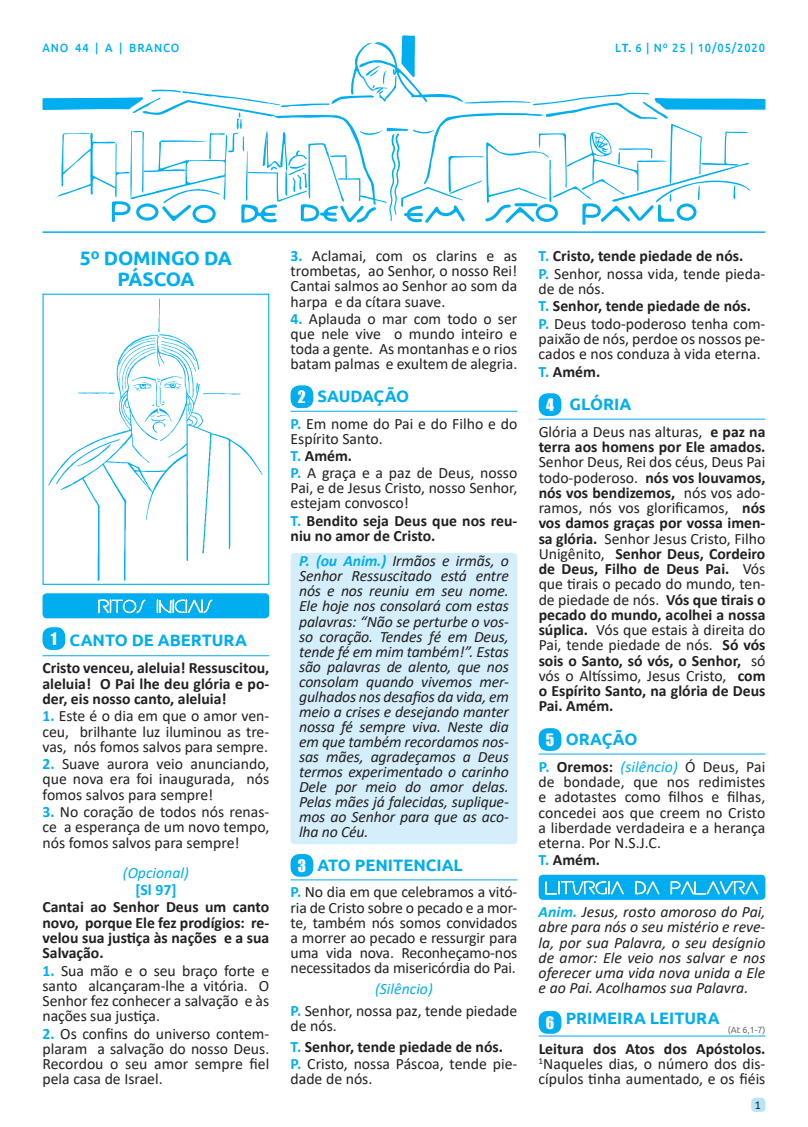
<style>
.page{position:relative;width:808px;height:1127px;background:#fff}
.page>*{position:absolute;margin:0;border:0;box-sizing:border-box;transform-origin:0 0}
.t1{font:700 19.5px/21px "Ubuntu";letter-spacing:-.01em;color:#00aeef;text-align:center}
.t2{font:700 16.5px "Ubuntu";color:#00aeef}
.t3{font:700 16.5px "Ubuntu";letter-spacing:-.02em;color:#00aeef}
.t4{font:15.75px/15.3px "Calibri";color:#231f20;text-align:justify}
.t5{font:700 15.75px/15.3px "Calibri";color:#231f20;text-align:justify}
.t6{font:italic 15.75px/15px "Calibri";letter-spacing:-.01em;color:#231f20;text-align:justify}
.t7{font:italic 15.75px "Calibri";color:#00aeef}
.t8{font:700 15.75px "Calibri";color:#00aeef}
.t9{font:15.75px "Impact";color:#fff}
.t10{font:500 12px "Ubuntu";letter-spacing:.08em;color:#00aeef;scale:.92 1}
.t11{font:12px "Calibri";color:#231f20}
.t12{font:9px "Ubuntu";color:#6c6d70}
.s1{font-weight:700}
.s2{font-family:"Impact";font-weight:400;font-size:15.75px;color:#fff}
.s3{font-weight:700;color:#00aeef}
.s4{color:#00aeef}
.s5{font-style:italic;color:#00aeef}
.s6{font-weight:400}
</style>
<div class="page">
<div style="left:751px;top:1098px;width:14px;height:14px;background:#b9e5fa;border-radius:4px"></div>
<div style="left:291px;top:553px;width:226px;height:291px;background:#d4effb;border-radius:4px"></div>
<div style="left:43px;top:593px;width:226px;height:25px;background:#00aeef;border-radius:4px"></div>
<svg style="left:98px;top:593px;width:48px;height:21px"></svg>
<svg style="left:156px;top:599px;width:57px;height:15px"></svg>
<hr style="left:43px;top:655px;width:226px;height:1px;background:#00aeef">
<div style="left:43px;top:627px;width:22px;height:23px;background:#00aeef;border-radius:9px"></div>
<hr style="left:291px;top:411px;width:226px;height:1px;background:#00aeef">
<div style="left:291px;top:385px;width:22px;height:23px;background:#00aeef;border-radius:9px"></div>
<hr style="left:291px;top:879px;width:226px;height:1px;background:#00aeef">
<div style="left:291px;top:854px;width:22px;height:23px;background:#00aeef;border-radius:9px"></div>
<hr style="left:539px;top:419px;width:226px;height:1px;background:#00aeef">
<div style="left:539px;top:393px;width:22px;height:23px;background:#00aeef;border-radius:9px"></div>
<hr style="left:539px;top:754px;width:226px;height:1px;background:#00aeef">
<div style="left:539px;top:728px;width:22px;height:23px;background:#00aeef;border-radius:9px"></div>
<div style="left:539px;top:875px;width:226px;height:25px;background:#00aeef;border-radius:4px"></div>
<svg style="left:545px;top:874px;width:79px;height:21px"></svg>
<svg style="left:635px;top:880px;width:25px;height:15px"></svg>
<svg style="left:670px;top:880px;width:88px;height:15px"></svg>
<hr style="left:539px;top:1035px;width:226px;height:1px;background:#00aeef">
<div style="left:539px;top:1011px;width:22px;height:23px;background:#00aeef;border-radius:9px"></div>
<hr style="left:42px;top:231px;width:723px;height:2px;background:#00aeef">
<svg style="left:43px;top:35px;width:722px;height:190px"></svg>
<img style="left:48px;top:298px;width:215px;height:283px">
<div style="left:43px;top:294px;width:226px;height:291px;border:1px solid #00aeef"></div>
<p class="t10" style="left:42px;top:40px;width:150px">ANO 44 | A | BRANCO</p>
<p class="t10" style="left:615px;top:40px;width:165px">L<span class="s1">T.</span> 6 | Nº 25 | 10/05/2020</p>
<p class="t1" style="left:80px;top:247px;width:154px">5º DOMINGO DA<br>PÁSCOA</p>
<p class="t2" style="left:51px;top:630px;width:198px"><span class="s2">1</span> CANTO DE ABERTURA</p>
<p class="t5" style="left:43px;top:660px;width:228px">Cristo venceu, aleluia! Ressuscitou, aleluia! O Pai lhe deu glória e po&shy;der, eis nosso canto, aleluia!</p>
<p class="t4" style="left:43px;top:708px;width:228px"><span class="s3">1.</span> Este é o dia em que o amor ven&shy;ceu, brilhante luz iluminou as tre&shy;vas, nós fomos salvos para sempre.</p>
<p class="t4" style="left:43px;top:756px;width:228px"><span class="s3">2.</span> Suave aurora veio anunciando, que nova era foi inaugurada, nós fomos salvos para sempre!</p>
<p class="t4" style="left:43px;top:804px;width:228px"><span class="s3">3.</span> No coração de todos nós renas&shy;ce a esperança de um novo tempo, nós fomos salvos para sempre!</p>
<p class="t7" style="left:123px;top:861px;width:67px">(Opcional)</p>
<p class="t8" style="left:135px;top:879px;width:43px">[Sl 97]</p>
<p class="t5" style="left:43px;top:899px;width:228px">Cantai ao Senhor Deus um canto novo, porque Ele fez prodígios: re&shy;velou sua justiça às nações e a sua Salvação.</p>
<p class="t4" style="left:43px;top:962px;width:228px"><span class="s3">1.</span> Sua mão e o seu braço forte e santo alcançaram-lhe a vitória. O Senhor fez conhecer a salvação e às nações sua justiça.</p>
<p class="t4" style="left:43px;top:1025px;width:228px"><span class="s3">2.</span> Os confins do universo contem&shy;plaram a salvação do nosso Deus.<br>Recordou o seu amor sempre fiel pela casa de Israel.</p>
<p class="t4" style="left:291px;top:248px;width:228px"><span class="s3">3.</span> Aclamai, com os clarins e as trombetas, ao Senhor, o nosso Rei!<br>Cantai salmos ao Senhor ao som da harpa e da cítara suave.</p>
<p class="t4" style="left:291px;top:311px;width:228px"><span class="s3">4.</span> Aplauda o mar com todo o ser que nele vive o mundo inteiro e toda a gente. As montanhas e o rios batam palmas e exultem de alegria.</p>
<p class="t3" style="left:298px;top:386px;width:113px"><span class="s2">2</span> SAUDAÇÃO</p>
<p class="t4" style="left:291px;top:416px;width:228px"><span class="s3">P.</span> Em nome do Pai e do Filho e do<br>Espírito Santo.</p>
<p class="t4" style="left:291px;top:447px;width:228px;line-height:17.2px"><span class="s3">T.</span> <span class="s1">Amém.<br></span><span class="s3">P.</span> A graça e a paz de Deus, nosso</p>
<p class="t4" style="left:291px;top:480px;width:228px">Pai, e de Jesus Cristo, nosso Senhor, estejam convosco!</p>
<p class="t5" style="left:291px;top:513px;width:228px"><span class="s4">T.</span> Bendito seja Deus que nos reu&shy;niu no amor de Cristo.</p>
<p class="t6" style="left:299px;top:553px;width:211px"><span class="s3">P. (ou Anim.)</span> Irmãos e irmãs, o Senhor Ressuscitado está entre nós e nos reuniu em seu nome.<br>Ele hoje nos consolará com estas palavras: “Não se perturbe o vos&shy;so coração. Tendes fé em Deus, tende fé em mim também!”. Estas são palavras de alento, que nos consolam quando vivemos mer&shy;gulhados nos desafios da vida, em meio a crises e desejando manter nossa fé sempre viva. Neste dia em que também recordamos nos&shy;sas mães, agradeçamos a Deus termos experimentado o carinho Dele por meio do amor delas.<br>Pelas mães já falecidas, suplique&shy;mos ao Senhor para que as aco&shy;lha no Céu.</p>
<p class="t2" style="left:298px;top:855px;width:167px"><span class="s2">3</span> ATO PENITENCIAL</p>
<p class="t4" style="left:291px;top:884px;width:228px"><span class="s3">P.</span> No dia em que celebramos a vitó&shy;ria de Cristo sobre o pecado e a mor&shy;te, também nós somos convidados a morrer ao pecado e ressurgir para uma vida nova. Reconheçamo-nos necessitados da misericórdia do Pai.</p>
<p class="t4" style="left:291px;top:978px;width:228px;line-height:21.5px;text-align:center"><span class="s5">(Silêncio)<br></span><span class="s3">P.</span> Senhor, nossa paz, tende piedade</p>
<p class="t5" style="left:291px;top:1014px;width:214px;line-height:21.5px"><span class="s6">de nós.<br></span><span class="s4">T.</span> Senhor, tende piedade de nós.</p>
<p class="t4" style="left:291px;top:1056px;width:228px"><span class="s3">P.</span> Cristo, nossa Páscoa, tende pie&shy;dade de nós.</p>
<p class="t4" style="left:539px;top:247px;width:228px;line-height:17.4px"><span class="s3">T.</span> <span class="s1">Cristo, tende piedade de nós.<br></span><span class="s3">P.</span> Senhor, nossa vida, tende pieda-</p>
<p class="t4" style="left:539px;top:279px;width:228px;line-height:17.4px;text-align:left">de de nós.<br><span class="s3">T.</span> <span class="s1">Senhor, tende piedade de nós.<br></span><span class="s3">P.</span> Deus todo-poderoso tenha com-</p>
<p class="t4" style="left:539px;top:331px;width:228px">paixão de nós, perdoe os nossos pe&shy;cados e nos conduza à vida eterna.</p>
<p class="t5" style="left:539px;top:363px;width:63px"><span class="s4">T.</span> Amém.</p>
<p class="t2" style="left:546px;top:394px;width:87px"><span class="s2">4</span> GLÓRIA</p>
<p class="t5" style="left:539px;top:424px;width:228px"><span class="s6">Glória a Deus nas alturas,</span> e paz na terra aos homens por Ele amados.</p>
<p class="t5" style="left:539px;top:454px;width:228px"><span class="s6">Senhor Deus, Rei dos céus, Deus Pai todo-poderoso.</span> nós vos louvamos, nós vos bendizemos, <span class="s6">nós vos ado&shy;ramos, nós vos glorificamos,</span> nós vos damos graças por vossa imen&shy;sa glória. <span class="s6">Senhor Jesus Cristo, Filho Unigênito,</span> Senhor Deus, Cordeiro de Deus, Filho de Deus Pai. <span class="s6">Vós que tirais o pecado do mundo, ten&shy;de piedade de nós.</span> Vós que tirais o pecado do mundo, acolhei a nossa súplica. <span class="s6">Vós que estais à direita do Pai, tende piedade de nós.</span> Só vós sois o Santo, só vós, o Senhor, <span class="s6">só vós o Altíssimo, Jesus Cristo,</span> com o Espírito Santo, na glória de Deus Pai. Amém.</p>
<p class="t2" style="left:546px;top:729px;width:93px"><span class="s2">5</span> ORAÇÃO</p>
<p class="t4" style="left:539px;top:758px;width:228px"><span class="s3">P.</span> <span class="s1">Oremos:</span> <span class="s5">(silêncio)</span> Ó Deus, Pai de bondade, que nos redimistes e adotastes como filhos e filhas, concedei aos que creem no Cristo a liberdade verdadeira e a herança eterna. Por N.S.J.C.</p>
<p class="t5" style="left:539px;top:852px;width:63px"><span class="s4">T.</span> Amém.</p>
<p class="t6" style="left:539px;top:904px;width:228px"><span class="s3">Anim.</span> Jesus, rosto amoroso do Pai, abre para nós o seu mistério e reve&shy;la, por sua Palavra, o seu desígnio de amor: Ele veio nos salvar e nos oferecer uma vida nova unida a Ele e ao Pai. Acolhamos sua Palavra.</p>
<p class="t2" style="left:566px;top:1008px;width:155px">PRIMEIRA LEITURA</p>
<p class="t12" style="left:728px;top:1024px;width:39px">(At 6,1-7)</p>
<p class="t9" style="left:546px;top:1010px;width:10px">6</p>
<p class="t4" style="left:539px;top:1040px;width:228px"><span class="s1">Leitura dos Atos dos Apóstolos.<br></span><sup>1</sup>Naqueles dias, o número dos dis&shy;cípulos tinha aumentado, e os fiéis</p>
<p class="t11" style="left:755px;top:1096px;width:8px">1</p>
</div>
